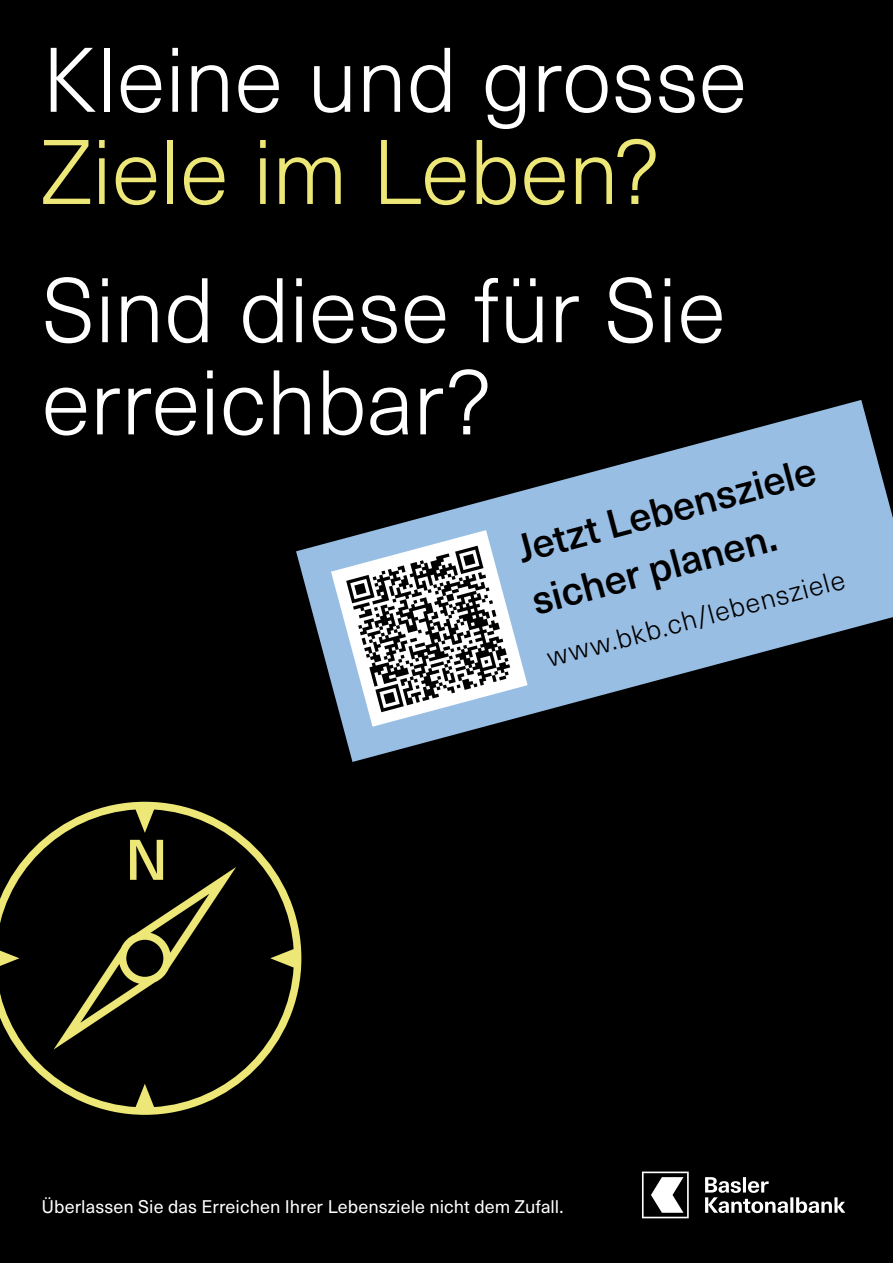
<style>
.page{position:relative;width:893px;height:1263px;background:#000}
.page>*{position:absolute;margin:0;border:0;box-sizing:border-box;transform-origin:0 0}
.t1{font:300 89.85px/92.1px "Neue Haas Unica Pro";letter-spacing:-.005em;color:#fff}
.t2{font:300 89.85px "Neue Haas Unica Pro";letter-spacing:-.005em;color:#ece776}
.t3{font:500 39.75px/54px "Neue Haas Unica Pro";color:#000}
.t4{font:300 27px "Neue Haas Unica Pro";color:#000}
.t5{font:18px "Neue Haas Unica Pro";color:#fff}
</style>
<div class="page">
<svg style="left:642px;top:1171px;width:203px;height:47px"></svg>
<svg style="left:0;top:802px;width:301px;height:313px"></svg>
<svg style="left:54px;top:840px;width:182px;height:209px"></svg>
<svg style="left:296px;top:400px;width:597px;height:362px"></svg>
<svg style="left:331px;top:530px;width:197px;height:197px"></svg>
<h1 class="t1" style="left:42px;top:36px;width:707px">Kleine und grosse</h1>
<h1 class="t2" style="left:42px;top:119px;width:619px">Ziele im Leben?</h1>
<h1 class="t1" style="left:42px;top:266px;width:686px">Sind diese für Sie erreichbar?</h1>
<h2 class="t3" style="left:512px;top:524px;width:309px;rotate:-15deg">Jetzt Lebensziele sicher planen.</h2>
<h3 class="t4" style="left:543px;top:642px;width:309px;rotate:-15deg">www.bkb.ch/lebensziele</h3>
<p class="t5" style="left:42px;top:1195px;width:523px">Überlassen Sie das Erreichen Ihrer Lebensziele nicht dem Zufall.</p>
</div>
